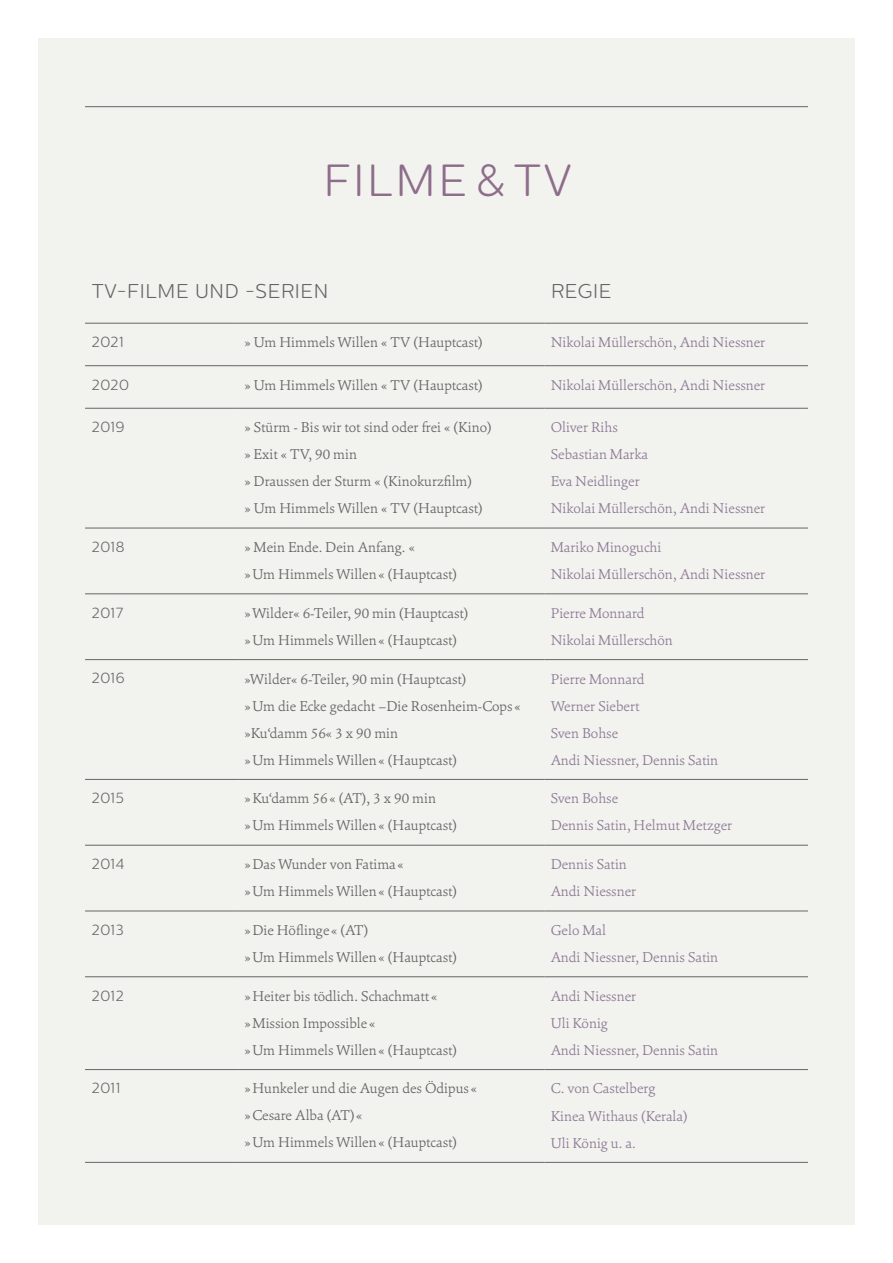
<style>
.page{position:relative;width:893px;height:1263px;background:#fff}
.page>*{position:absolute;margin:0;border:0;box-sizing:border-box;transform-origin:0 0}
.t1{font:300 45px "Centrale Sans Rnd";letter-spacing:.03em;color:#8d6d89}
.t2{font:300 19.95px "Centrale Sans Rnd";color:#656565}
.t3{font:300 14.7px "Centrale Sans Rnd";color:#656565}
.t4{font:300 14.25px/27px "Cala";color:#656565}
.t5{font:300 14.25px/27px "Cala";color:#8d7995}
</style>
<div class="page">
<div style="left:38px;top:38px;width:817px;height:1187px;background:#f2f2ef"></div>
<hr style="left:85px;top:323px;width:153px;height:1px;background:#656565">
<hr style="left:238px;top:323px;width:306px;height:1px;background:#656565">
<hr style="left:544px;top:323px;width:264px;height:1px;background:#656565">
<hr style="left:85px;top:365px;width:153px;height:1px;background:#656565">
<hr style="left:238px;top:365px;width:306px;height:1px;background:#656565">
<hr style="left:544px;top:365px;width:264px;height:1px;background:#656565">
<hr style="left:85px;top:408px;width:153px;height:1px;background:#656565">
<hr style="left:238px;top:408px;width:306px;height:1px;background:#656565">
<hr style="left:544px;top:408px;width:264px;height:1px;background:#656565">
<hr style="left:85px;top:528px;width:153px;height:1px;background:#656565">
<hr style="left:238px;top:528px;width:306px;height:1px;background:#656565">
<hr style="left:544px;top:528px;width:264px;height:1px;background:#656565">
<hr style="left:85px;top:593px;width:153px;height:1px;background:#656565">
<hr style="left:238px;top:593px;width:306px;height:1px;background:#656565">
<hr style="left:544px;top:593px;width:264px;height:1px;background:#656565">
<hr style="left:85px;top:659px;width:153px;height:1px;background:#656565">
<hr style="left:238px;top:659px;width:306px;height:1px;background:#656565">
<hr style="left:544px;top:659px;width:264px;height:1px;background:#656565">
<hr style="left:85px;top:779px;width:153px;height:1px;background:#656565">
<hr style="left:238px;top:779px;width:306px;height:1px;background:#656565">
<hr style="left:544px;top:779px;width:264px;height:1px;background:#656565">
<hr style="left:85px;top:845px;width:153px;height:1px;background:#656565">
<hr style="left:238px;top:845px;width:306px;height:1px;background:#656565">
<hr style="left:544px;top:845px;width:264px;height:1px;background:#656565">
<hr style="left:85px;top:911px;width:153px;height:1px;background:#656565">
<hr style="left:238px;top:911px;width:306px;height:1px;background:#656565">
<hr style="left:544px;top:911px;width:264px;height:1px;background:#656565">
<hr style="left:85px;top:976px;width:153px;height:1px;background:#656565">
<hr style="left:238px;top:976px;width:306px;height:1px;background:#656565">
<hr style="left:544px;top:976px;width:264px;height:1px;background:#656565">
<hr style="left:85px;top:1069px;width:153px;height:1px;background:#656565">
<hr style="left:238px;top:1069px;width:306px;height:1px;background:#656565">
<hr style="left:544px;top:1069px;width:264px;height:1px;background:#656565">
<hr style="left:85px;top:1162px;width:153px;height:1px;background:#656565">
<hr style="left:238px;top:1162px;width:306px;height:1px;background:#656565">
<hr style="left:544px;top:1162px;width:264px;height:1px;background:#656565">
<hr style="left:85px;top:106px;width:723px;height:1px;background:#656565">
<h1 class="t1" style="left:323px;top:155px;width:251px">FILME &amp;TV</h1>
<h2 class="t2" style="left:91px;top:279px;width:239px">TV-FILME UND -SERIEN</h2>
<h2 class="t2" style="left:551px;top:279px;width:63px">REGIE</h2>
<p class="t3" style="left:91px;top:333px;width:34px">2021</p>
<p class="t4" style="left:244px;top:329px;width:240px">» Um Himmels Willen « TV (Hauptcast)</p>
<p class="t5" style="left:551px;top:329px;width:216px">Nikolai Müllerschön, Andi Niessner</p>
<p class="t3" style="left:91px;top:376px;width:40px">2020</p>
<p class="t4" style="left:244px;top:371px;width:240px">» Um Himmels Willen « TV (Hauptcast)</p>
<p class="t5" style="left:551px;top:371px;width:216px">Nikolai Müllerschön, Andi Niessner</p>
<p class="t3" style="left:91px;top:418px;width:35px">2019</p>
<p class="t4" style="left:244px;top:414px;width:249px">» Stürm - Bis wir tot sind oder frei « (Kino) » Exit « TV, 90 min<br>» Draussen der Sturm « (Kinokurzfilm)<br>» Um Himmels Willen « TV (Hauptcast)</p>
<p class="t5" style="left:551px;top:414px;width:216px">Oliver Rihs<br>Sebastian Marka<br>Eva Neidlinger<br>Nikolai Müllerschön, Andi Niessner</p>
<p class="t3" style="left:91px;top:538px;width:35px">2018</p>
<p class="t4" style="left:244px;top:533px;width:214px">» Mein Ende. Dein Anfang. «<br>»Um Himmels Willen« (Hauptcast)</p>
<p class="t5" style="left:551px;top:533px;width:216px">Mariko Minoguchi<br>Nikolai Müllerschön, Andi Niessner</p>
<p class="t3" style="left:91px;top:604px;width:34px">2017</p>
<p class="t4" style="left:244px;top:599px;width:225px">»Wilder« 6-Teiler, 90 min (Hauptcast) »Um Himmels Willen« (Hauptcast)</p>
<p class="t5" style="left:551px;top:599px;width:124px">Pierre Monnard<br>Nikolai Müllerschön</p>
<p class="t3" style="left:91px;top:670px;width:35px">2016</p>
<p class="t4" style="left:244px;top:665px;width:278px">»Wilder« 6-Teiler, 90 min (Hauptcast)<br>»Um die Ecke gedacht –Die Rosenheim-Cops « »Ku‘damm 56« 3 x 90 min<br>»Um Himmels Willen« (Hauptcast)</p>
<p class="t5" style="left:551px;top:665px;width:169px">Pierre Monnard<br>Werner Siebert<br>Sven Bohse<br>Andi Niessner, Dennis Satin</p>
<p class="t3" style="left:91px;top:790px;width:34px">2015</p>
<p class="t4" style="left:244px;top:785px;width:214px">»Ku‘damm 56« (AT), 3 x 90 min »Um Himmels Willen« (Hauptcast)</p>
<p class="t5" style="left:551px;top:785px;width:183px">Sven Bohse<br>Dennis Satin, Helmut Metzger</p>
<p class="t3" style="left:91px;top:855px;width:35px">2014</p>
<p class="t4" style="left:244px;top:851px;width:214px">»Das Wunder von Fatima «<br>»Um Himmels Willen« (Hauptcast)</p>
<p class="t5" style="left:551px;top:851px;width:87px">Dennis Satin<br>Andi Niessner</p>
<p class="t3" style="left:91px;top:921px;width:34px">2013</p>
<p class="t4" style="left:244px;top:916px;width:214px">»Die Höflinge « (AT)<br>»Um Himmels Willen« (Hauptcast)</p>
<p class="t5" style="left:551px;top:916px;width:169px">Gelo Mal<br>Andi Niessner, Dennis Satin</p>
<p class="t3" style="left:91px;top:987px;width:34px">2012</p>
<p class="t4" style="left:244px;top:982px;width:214px">»Heiter bis tödlich. Schachmatt « »Mission Impossible «<br>»Um Himmels Willen« (Hauptcast)</p>
<p class="t5" style="left:551px;top:982px;width:169px">Andi Niessner<br>Uli König<br>Andi Niessner, Dennis Satin</p>
<p class="t3" style="left:91px;top:1080px;width:31px">2011</p>
<p class="t4" style="left:244px;top:1075px;width:234px">»Hunkeler und die Augen des Ödipus « »Cesare Alba (AT) «<br>»Um Himmels Willen« (Hauptcast)</p>
<p class="t5" style="left:551px;top:1075px;width:138px">C. von Castelberg<br>Kinea Withaus (Kerala)<br>Uli König u. a.</p>
</div>
